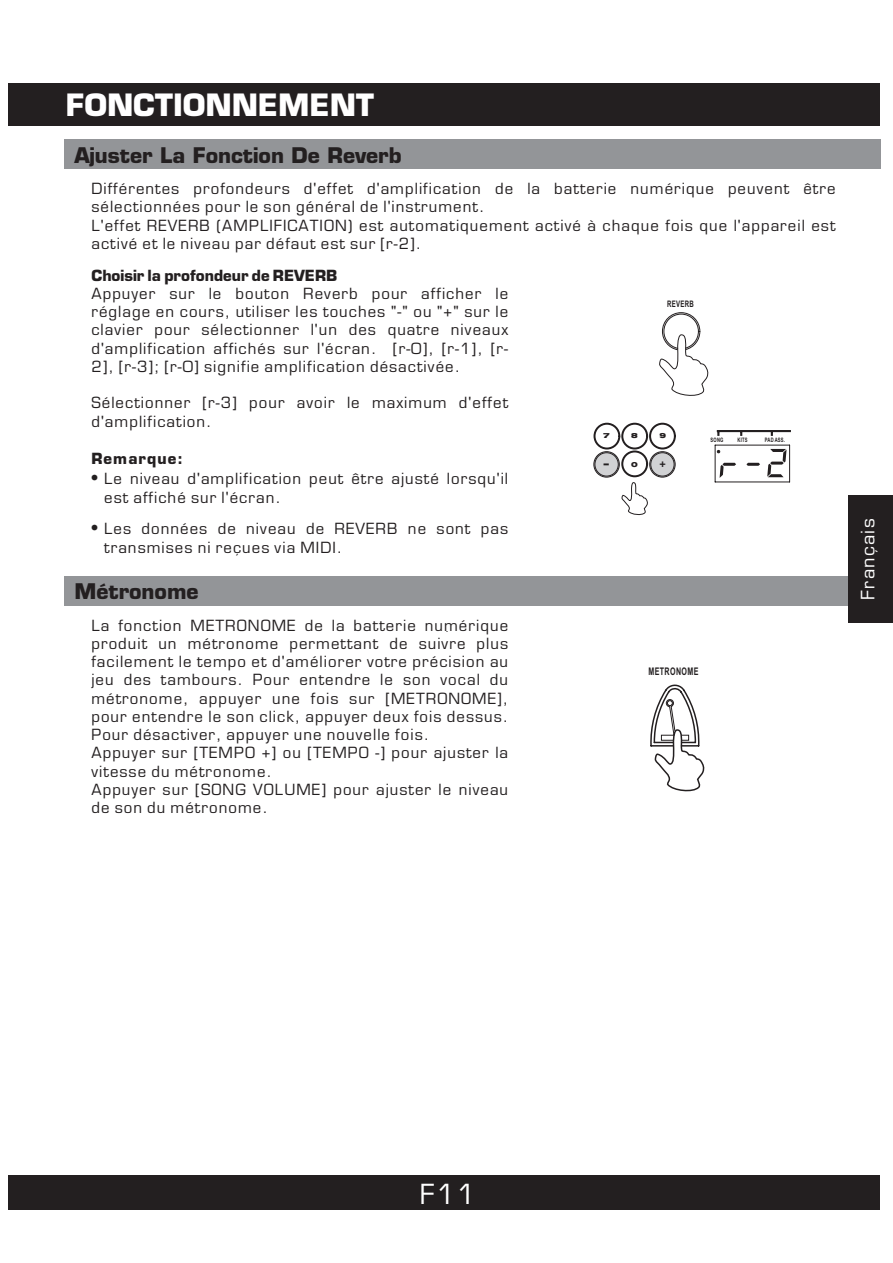
<style>
.page{position:relative;width:893px;height:1263px;background:#fff}
.page>*{position:absolute;margin:0;border:0;box-sizing:border-box;transform-origin:0 0}
.t1{font:700 30px "Eurostile";color:#fff}
.t2{font:27px "Eurostile";color:#fff}
.t3{font:700 21px "Eurostile";color:#231f20}
.t4{font:18px "Eurostile";letter-spacing:.07em;color:#fff}
.t5{font:18px "Helvetica";color:#231f20}
.t6{font:15px/18.3px "Eurostile";letter-spacing:.07em;color:#231f20}
.t7{font:700 15px "Eurostile";color:#231f20}
.t8{font:700 15px "Eurostile";letter-spacing:.07em;color:#231f20}
.t9{font:700 10.5px "Arial";letter-spacing:.055em;color:#231f20;scale:.68 1}
.t10{font:9.3px "Swis 721 Blk Ex BT";color:#231f20;scale:1.55 1}
.t11{font:9.3px "Swis 721 Blk Ex BT";color:#231f20}
.t12{font:700 9px "Arial";letter-spacing:.055em;color:#231f20;scale:.67 1}
.t13{font:6.9px "Swis 721 Blk Ex BT";color:#231f20}
.t14{font:700 6.15px "Arial";letter-spacing:.055em;color:#231f20;scale:.68 1}
.s1{font-size:6.9px}
</style>
<div class="page">
<div style="left:9px;top:1176px;width:871px;height:34px;background:#231f20"></div>
<div style="left:64px;top:140px;width:816px;height:29px;background:#939598"></div>
<div style="left:9px;top:83px;width:871px;height:42px;background:#231f20"></div>
<svg style="left:659px;top:312px;width:50px;height:84px"></svg>
<svg style="left:593px;top:423px;width:83px;height:93px"></svg>
<hr style="left:715px;top:482px;width:75px;height:1px;background:#231f20">
<hr style="left:715px;top:445px;width:75px;height:1px;background:#231f20">
<hr style="left:715px;top:445px;width:1px;height:37px;background:#231f20">
<hr style="left:789px;top:445px;width:1px;height:37px;background:#231f20">
<hr style="left:717px;top:430px;width:74px;height:2px;background:#231f20">
<svg style="left:720px;top:463px;width:16px;height:15px"></svg>
<svg style="left:746px;top:463px;width:14px;height:3px"></svg>
<svg style="left:767px;top:449px;width:20px;height:28px"></svg>
<div style="left:64px;top:576px;width:816px;height:30px;background:#939598"></div>
<svg style="left:650px;top:684px;width:55px;height:108px"></svg>
<div style="left:848px;top:495px;width:45px;height:128px;background:#231f20"></div>
<h1 class="t1" style="left:66px;top:94px;width:310px">FONCTIONNEMENT</h1>
<h3 class="t3" style="left:74px;top:147px;width:329px">Ajuster La Fonction De Reverb</h3>
<p class="t6" style="left:91px;top:181px;width:746px">Différentes profondeurs d'effet d'amplification de la batterie numérique peuvent être sélectionnées pour le son général de l'instrument.<br>L'effet REVERB (AMPLIFICATION) est automatiquement activé à chaque fois que l'appareil est activé et le niveau par défaut est sur [r-2].</p>
<p class="t7" style="left:91px;top:269px;width:247px">Choisir la profondeur de REVERB</p>
<p class="t6" style="left:91px;top:286px;width:418px;text-align:justify">Appuyer sur le bouton Reverb pour afficher le réglage en cours, utiliser les touches "-" ou "+" sur le clavier pour sélectionner l'un des quatre niveaux d'amplification affichés sur l'écran. [r-0], [r-1], [r-2], [r-3]; [r-0] signifie amplification désactivée.</p>
<p class="t6" style="left:91px;top:395px;width:418px">Sélectionner [r-3] pour avoir le maximum d'effet d'amplification.</p>
<p class="t8" style="left:91px;top:452px;width:93px">Remarque:</p>
<p class="t6" style="left:104px;top:471px;width:405px">Le niveau d'amplification peut être ajusté lorsqu'il est affiché sur l'écran.</p>
<p class="t6" style="left:104px;top:521px;width:405px">Les données de niveau de REVERB ne sont pas transmises ni reçues via MIDI.</p>
<p class="t5" style="left:91px;top:471px;width:8px">•</p>
<p class="t5" style="left:91px;top:521px;width:8px">•</p>
<h3 class="t3" style="left:74px;top:584px;width:126px">Métronome</h3>
<p class="t6" style="left:91px;top:617px;width:418px">La fonction METRONOME de la batterie numérique produit un métronome permettant de suivre plus facilement le tempo et d'améliorer votre précision au jeu des tambours. Pour entendre le son vocal du métronome, appuyer une fois sur [METRONOME], pour entendre le son click, appuyer deux fois dessus.<br>Pour désactiver, appuyer une nouvelle fois.<br>Appuyer sur [TEMPO +] ou [TEMPO -] pour ajuster la vitesse du métronome.<br>Appuyer sur [SONG VOLUME] pour ajuster le niveau de son du métronome.</p>
<p class="t12" style="left:667px;top:301px;width:42px">REVERB</p>
<p class="t13" style="left:603px;top:432px;width:8px">7</p>
<p class="t13" style="left:631px;top:432px;width:8px">8</p>
<p class="t13" style="left:659px;top:432px;width:8px">9</p>
<p class="t10" style="left:603px;top:459px;width:24px">- <span class="s1">0</span></p>
<p class="t11" style="left:659px;top:458px;width:9px">+</p>
<p class="t14" style="left:711px;top:438px;width:20px">SONG</p>
<p class="t14" style="left:737px;top:438px;width:16px">KITS</p>
<p class="t14" style="left:765px;top:438px;width:31px">PAD ASS.</p>
<p class="t9" style="left:648px;top:668px;width:75px">METRONOME</p>
<p class="t4" style="left:861px;top:600px;width:82px;rotate:-90deg">Français</p>
<h2 class="t2" style="left:420px;top:1183px;width:57px">F11</h2>
</div>
